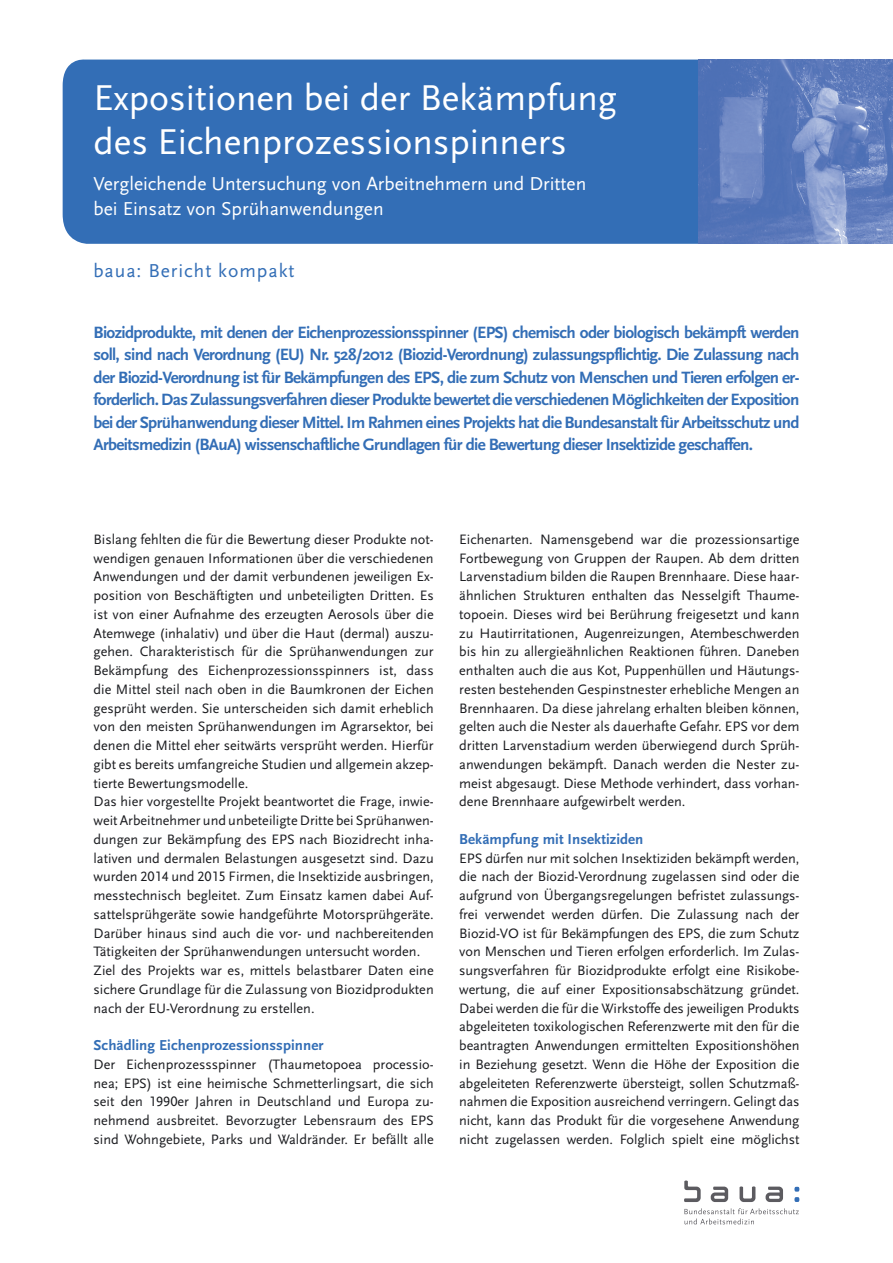
<style>
.page{position:relative;width:893px;height:1263px;background:#fff}
.page>*{position:absolute;margin:0;border:0;box-sizing:border-box;transform-origin:0 0}
._1_Titel_Head{font:37.5px/43.5px "Scala Sans Pro";color:#fff}
._1_Titel_Subhead{font:19.5px/25.5px "Scala Sans Pro";color:#fff}
.t1{font:19.5px "Scala Sans Pro";letter-spacing:.05em;color:#336eb6}
._2_Abstract{font:700 17.1px/22.5px "Scala Sans Pro";letter-spacing:-.035em;color:#336eb6;text-align:justify}
._3_ZwHead_1{font:700 15px "Scala Sans Pro";letter-spacing:.005em;color:#336eb6}
._3_Fließ{font:14.25px/18.8px "Scala Sans Pro";color:#1b1c20;text-align:justify}
</style>
<div class="page">
<svg style="left:794px;top:1187px;width:5px;height:15px"></svg>
<svg style="left:684px;top:1208px;width:115px;height:16px"></svg>
<svg style="left:684px;top:1180px;width:17px;height:22px"></svg>
<svg style="left:739px;top:1186px;width:16px;height:16px"></svg>
<svg style="left:711px;top:1186px;width:17px;height:16px"></svg>
<svg style="left:766px;top:1186px;width:17px;height:16px"></svg>
<div style="left:63px;top:59px;width:636px;height:185px;background:#336eb6"></div>
<img style="left:699px;top:60px;width:194px;height:184px">
<p class="_1_Titel_Head" style="left:94px;top:76px;width:525px">Expositionen bei der Bekämpfung des Eichenprozessionspinners</p>
<p class="_1_Titel_Subhead" style="left:94px;top:171px;width:494px">Vergleichende Untersuchung von Arbeitnehmern und Dritten bei Einsatz von Sprühanwendungen</p>
<h2 class="t1" style="left:93px;top:259px;width:203px">baua: Bericht kompakt</h2>
<p class="_2_Abstract" style="left:94px;top:321px;width:707px">Biozidprodukte, mit denen der Eichenprozessionsspinner (EPS) chemisch oder biologisch bekämpft werden soll, sind nach Verordnung (EU) Nr. 528/2012 (Biozid-Verordnung) zulassungspflichtig. Die Zulassung nach der Biozid-Verordnung ist für Bekämpfungen des EPS, die zum Schutz von Menschen und Tieren erfolgen er&shy;forderlich. Das Zulassungsverfahren dieser Produkte bewertet die verschiedenen Möglichkeiten der Exposition bei der Sprühanwendung dieser Mittel. Im Rahmen eines Projekts hat die Bundesanstalt für Arbeitsschutz und Arbeitsmedizin (BAuA) wissenschaftliche Grundlagen für die Bewertung dieser Insektizide geschaffen.</p>
<p class="_3_Fließ" style="left:94px;top:530px;width:342px">Bislang fehlten die für die Bewertung dieser Produkte not&shy;wendigen genauen Informationen über die verschiedenen Anwendungen und der damit verbundenen jeweiligen Ex&shy;position von Beschäftigten und unbeteiligten Dritten. Es ist von einer Aufnahme des erzeugten Aerosols über die Atemwege (inhalativ) und über die Haut (dermal) auszu&shy;gehen. Charakteristisch für die Sprühanwendungen zur Bekämpfung des Eichenprozessionsspinners ist, dass die Mittel steil nach oben in die Baumkronen der Eichen gesprüht werden. Sie unterscheiden sich damit erheblich von den meisten Sprühanwendungen im Agrarsektor, bei denen die Mittel eher seitwärts versprüht werden. Hierfür gibt es bereits umfangreiche Studien und allgemein akzep&shy;tierte Bewertungsmodelle.</p>
<p class="_3_Fließ" style="left:94px;top:792px;width:342px">Das hier vorgestellte Projekt beantwortet die Frage, inwie&shy;weit Arbeitnehmer und unbeteiligte Dritte bei Sprühanwen&shy;dungen zur Bekämpfung des EPS nach Biozidrecht inha&shy;lativen und dermalen Belastungen ausgesetzt sind. Dazu wurden 2014 und 2015 Firmen, die Insektizide ausbringen, messtechnisch begleitet. Zum Einsatz kamen dabei Auf&shy;sattelsprühgeräte sowie handgeführte Motorsprühgeräte.<br>Darüber hinaus sind auch die vor- und nachbereitenden Tätigkeiten der Sprühanwendungen untersucht worden.</p>
<p class="_3_Fließ" style="left:94px;top:961px;width:342px">Ziel des Projekts war es, mittels belastbarer Daten eine sichere Grundlage für die Zulassung von Biozidprodukten nach der EU-Verordnung zu erstellen.</p>
<p class="_3_ZwHead_1" style="left:94px;top:1036px;width:232px">Schädling Eichenprozessionsspinner</p>
<p class="_3_Fließ" style="left:94px;top:1055px;width:342px">Der Eichenprozessspinner (Thaumetopoea processio&shy;nea; EPS) ist eine heimische Schmetterlingsart, die sich seit den 1990er Jahren in Deutschland und Europa zu&shy;nehmend ausbreitet. Bevorzugter Lebensraum des EPS sind Wohngebiete, Parks und Waldränder. Er befällt alle</p>
<p class="_3_Fließ" style="left:459px;top:530px;width:342px">Eichenarten. Namensgebend war die prozessionsartige Fortbewegung von Gruppen der Raupen. Ab dem dritten Larvenstadium bilden die Raupen Brennhaare. Diese haar&shy;ähnlichen Strukturen enthalten das Nesselgift Thaume&shy;topoein. Dieses wird bei Berührung freigesetzt und kann zu Hautirritationen, Augenreizungen, Atembeschwerden bis hin zu allergieähnlichen Reaktionen führen. Daneben enthalten auch die aus Kot, Puppenhüllen und Häutungs&shy;resten bestehenden Gespinstnester erhebliche Mengen an Brennhaaren. Da diese jahrelang erhalten bleiben können, gelten auch die Nester als dauerhafte Gefahr. EPS vor dem dritten Larvenstadium werden überwiegend durch Sprüh&shy;anwendungen bekämpft. Danach werden die Nester zu&shy;meist abgesaugt. Diese Methode verhindert, dass vorhan&shy;dene Brennhaare aufgewirbelt werden.</p>
<p class="_3_ZwHead_1" style="left:459px;top:830px;width:186px">Bekämpfung mit Insektiziden</p>
<p class="_3_Fließ" style="left:459px;top:848px;width:342px">EPS dürfen nur mit solchen Insektiziden bekämpft werden, die nach der Biozid-Verordnung zugelassen sind oder die aufgrund von Übergangsregelungen befristet zulassungs&shy;frei verwendet werden dürfen. Die Zulassung nach der Biozid-VO ist für Bekämpfungen des EPS, die zum Schutz von Menschen und Tieren erfolgen erforderlich. Im Zulas&shy;sungsverfahren für Biozidprodukte erfolgt eine Risikobe&shy;wertung, die auf einer Expositionsabschätzung gründet.<br>Dabei werden die für die Wirkstoffe des jeweiligen Produkts abgeleiteten toxikologischen Referenzwerte mit den für die beantragten Anwendungen ermittelten Expositionshöhen in Beziehung gesetzt. Wenn die Höhe der Exposition die abgeleiteten Referenzwerte übersteigt, sollen Schutzmaß&shy;nahmen die Exposition ausreichend verringern. Gelingt das nicht, kann das Produkt für die vorgesehene Anwendung nicht zugelassen werden. Folglich spielt eine möglichst</p>
</div>
